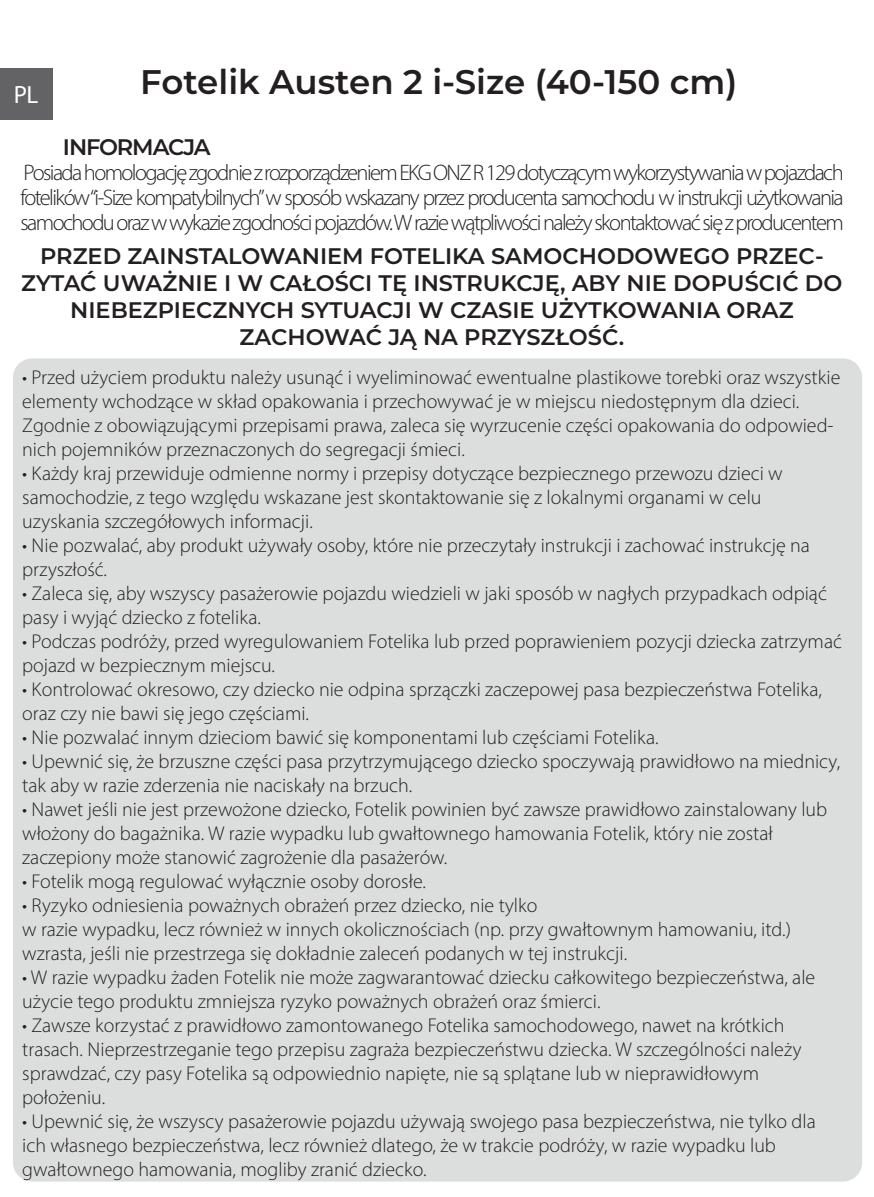
<style>
.page{position:relative;width:874px;height:1197px;background:#fff}
.page>*{position:absolute;margin:0;border:0;box-sizing:border-box;transform-origin:0 0}
.t1{font:600 34px "Montserrat";color:#231f20}
.t2{font:25px "Myriad Pro";color:#fff}
.t3{font:300 22.5px/25px "Myriad Pro";letter-spacing:-.07em;color:#231f20;text-align:justify}
.t4{font:600 22.5px/27px "Montserrat";color:#231f20;text-align:center}
.t5{font:600 22.5px "Montserrat";letter-spacing:-.05em;color:#231f20}
.t6{font:300 20px/24px "Myriad Pro";color:#231f20}
</style>
<div class="page">
<div style="left:13px;top:358px;width:849px;height:823px;background:#dcdedd;border-radius:19px"></div>
<div style="left:0;top:68px;width:52px;height:52px;background:#636366"></div>
<h1 class="t1" style="left:140px;top:58px;width:598px">Fotelik Austen 2 i-Size (40-150 cm)</h1>
<p class="t5" style="left:63px;top:131px;width:149px">INFORMACJA</p>
<p class="t3" style="left:20px;top:160px;width:824px">Posiada homologację zgodnie z rozporządzeniem EKG ONZ R 129 dotyczącym wykorzystywania w pojazdach fotelików “i-Size kompatybilnych”w sposób wskazany przez producenta samochodu w instrukcji użytkowania samochodu oraz w wykazie zgodności pojazdów.W razie wątpliwości należy skontaktować się z producentem</p>
<p class="t4" style="left:21px;top:241px;width:822px">PRZED ZAINSTALOWANIEM FOTELIKA SAMOCHODOWEGO PRZEC-ZYTAĆ UWAŻNIE I W CAŁOŚCI TĘ INSTRUKCJĘ, ABY NIE DOPUŚCIĆ DO NIEBEZPIECZNYCH SYTUACJI W CZASIE UŻYTKOWANIA ORAZ ZACHOWAĆ JĄ NA PRZYSZŁOŚĆ.</p>
<p class="t6" style="left:22px;top:365px;width:819px">• Przed użyciem produktu należy usunąć i wyeliminować ewentualne plastikowe torebki oraz wszystkie elementy wchodzące w skład opakowania i przechowywać je w miejscu niedostępnym dla dzieci.<br>Zgodnie z obowiązującymi przepisami prawa, zaleca się wyrzucenie części opakowania do odpowied&shy;nich pojemników przeznaczonych do segregacji śmieci.</p>
<p class="t6" style="left:22px;top:461px;width:761px">• Każdy kraj przewiduje odmienne normy i przepisy dotyczące bezpiecznego przewozu dzieci w samochodzie, z tego względu wskazane jest skontaktowanie się z lokalnymi organami w celu uzyskania szczegółowych informacji.</p>
<p class="t6" style="left:22px;top:533px;width:789px">• Nie pozwalać, aby produkt używały osoby, które nie przeczytały instrukcji i zachować instrukcję na przyszłość.</p>
<p class="t6" style="left:22px;top:581px;width:806px">• Zaleca się, aby wszyscy pasażerowie pojazdu wiedzieli w jaki sposób w nagłych przypadkach odpiąć pasy i wyjąć dziecko z fotelika.</p>
<p class="t6" style="left:22px;top:629px;width:821px">• Podczas podróży, przed wyregulowaniem Fotelika lub przed poprawieniem pozycji dziecka zatrzymać pojazd w bezpiecznym miejscu.</p>
<p class="t6" style="left:22px;top:677px;width:801px">• Kontrolować okresowo, czy dziecko nie odpina sprzączki zaczepowej pasa bezpieczeństwa Fotelika, oraz czy nie bawi się jego częściami.</p>
<p class="t6" style="left:22px;top:725px;width:638px">• Nie pozwalać innym dzieciom bawić się komponentami lub częściami Fotelika.</p>
<p class="t6" style="left:22px;top:749px;width:819px">• Upewnić się, że brzuszne części pasa przytrzymującego dziecko spoczywają prawidłowo na miednicy, tak aby w razie zderzenia nie naciskały na brzuch.</p>
<p class="t6" style="left:22px;top:797px;width:806px">• Nawet jeśli nie jest przewożone dziecko, Fotelik powinien być zawsze prawidłowo zainstalowany lub włożony do bagażnika. W razie wypadku lub gwałtownego hamowania Fotelik, który nie został zaczepiony może stanowić zagrożenie dla pasażerów.</p>
<p class="t6" style="left:22px;top:869px;width:405px">• Fotelik mogą regulować wyłącznie osoby dorosłe.</p>
<p class="t6" style="left:22px;top:893px;width:770px">• Ryzyko odniesienia poważnych obrażeń przez dziecko, nie tylko<br>w razie wypadku, lecz również w innych okolicznościach (np. przy gwałtownym hamowaniu, itd.) wzrasta, jeśli nie przestrzega się dokładnie zaleceń podanych w tej instrukcji.</p>
<p class="t6" style="left:22px;top:965px;width:794px">• W razie wypadku żaden Fotelik nie może zagwarantować dziecku całkowitego bezpieczeństwa, ale użycie tego produktu zmniejsza ryzyko poważnych obrażeń oraz śmierci.</p>
<p class="t6" style="left:22px;top:1013px;width:780px">• Zawsze korzystać z prawidłowo zamontowanego Fotelika samochodowego, nawet na krótkich trasach. Nieprzestrzeganie tego przepisu zagraża bezpieczeństwu dziecka. W szczególności należy sprawdzać, czy pasy Fotelika są odpowiednio napięte, nie są splątane lub w nieprawidłowym położeniu.</p>
<p class="t6" style="left:22px;top:1109px;width:795px">• Upewnić się, że wszyscy pasażerowie pojazdu używają swojego pasa bezpieczeństwa, nie tylko dla ich własnego bezpieczeństwa, lecz również dlatego, że w trakcie podróży, w razie wypadku lub gwałtownego hamowania, mogliby zranić dziecko.</p>
<p class="t2" style="left:14px;top:79px;width:26px">PL</p>
</div>
